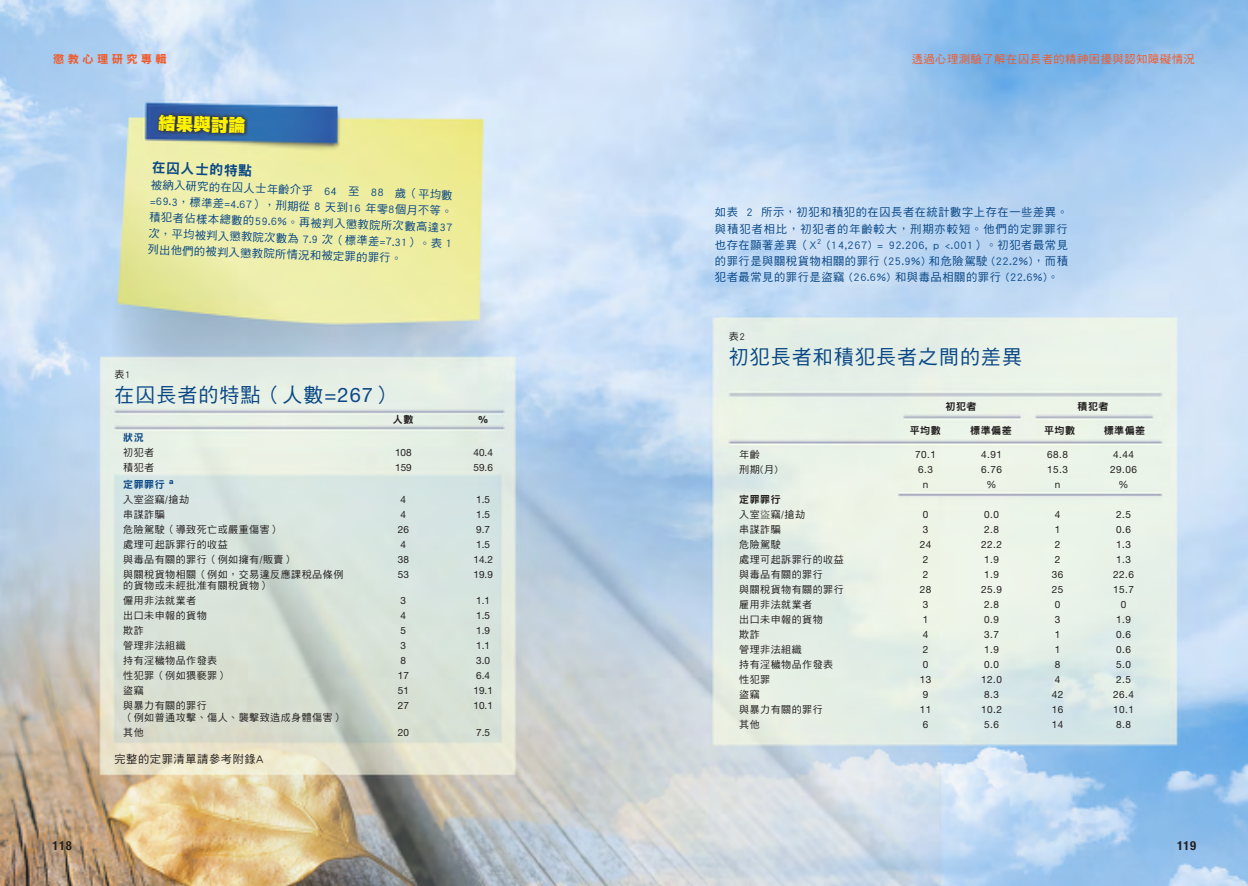
<style>
.page{position:relative;width:1248px;height:886px;background:#fff}
.page>*{position:absolute;margin:0;border:0;box-sizing:border-box;transform-origin:0 0}
.t1{font:20px "DF Hei Std W5";letter-spacing:.05em;color:#0a4886}
.t2{font:17.5px "DF Hei Std W12";color:#fff101}
.t3{font:13.75px "DF Hei Std W9";color:#0a4886}
.t4{font:700 condensed 12.5px "Helvetica Neue LT Pro";letter-spacing:.05em;color:#231f20}
.t5{font:11.25px/16.2px "DF Hei Std W5";letter-spacing:.05em;color:#0a4886;text-align:justify}
.t6{font:11.25px "DF Hei Std W5";letter-spacing:.05em;color:#f15929}
.t7{font:11.25px "DF Hei Std W5";letter-spacing:.05em;color:#231f20}
.t8{font:11.25px "DF Hei Std W9";letter-spacing:.3em;color:#f15929}
.t9{font:10px/15px "DF Hei Std W5";letter-spacing:.05em;color:#231f20}
.t10{font:10px/15px "Helvetica Neue LT Pro";letter-spacing:.05em;color:#231f20;text-align:center}
.t11{font:10px "Helvetica Neue";color:#231f20}
.t12{font:10px "DF Hei Std W9";letter-spacing:.05em;color:#231f20}
.t13{font:10px "DF Hei Std W9";letter-spacing:.05em;color:#0a4886}
.t14{font:900 10px "Frutiger";color:#231f20}
.s1{font-family:"Helvetica Neue"}
.s2{font-family:"Koz Go Pr 6 N"}
.s3{font-family:"Adobe Ming Std";font-weight:300}
</style>
<div class="page">
<img style="left:0;top:0;width:1247px;height:886px">
<p class="t8" style="left:53px;top:53px;width:115px">懲教心理研究專輯</p>
<h2 class="t2" style="left:159px;top:113px;width:89px;rotate:2deg">結果與討論</h2>
<p class="t3" style="left:152px;top:160px;width:102px;rotate:2deg">在囚人士的特點</p>
<p class="t5" style="left:150px;top:176px;width:306px;rotate:2deg">被納入研究的在囚人士年齡介乎 64 至 88 歲（平均數=69.3，標準差=4.67），刑期從 8 天到16 年零8個月不等。積犯者佔樣本總數的59.6%。再被判入懲教院所次數高達37次，平均被判入懲教院次數為 7.9 次（標準差=7.31）。表 1列出他們的被判入懲教院所情況和被定罪的罪行。</p>
<p class="t9" style="left:114px;top:367px;width:18px">表1</p>
<h1 class="t1" style="left:114px;top:384px;width:281px">在囚長者的特點（人數<span class="s1">=267</span>）</h1>
<p class="t12" style="left:393px;top:414px;width:22px">人數</p>
<p class="t14" style="left:478px;top:413px;width:11px">%</p>
<p class="t13" style="left:123px;top:432px;width:22px">狀況</p>
<p class="t9" style="left:123px;top:444px;width:33px">初犯者</p>
<p class="t11" style="left:395px;top:446px;width:18px">108</p>
<p class="t11" style="left:473px;top:446px;width:21px">40.4</p>
<p class="t9" style="left:123px;top:459px;width:33px">積犯者</p>
<p class="t11" style="left:395px;top:461px;width:18px">159</p>
<p class="t11" style="left:473px;top:461px;width:21px">59.6</p>
<p class="t13" style="left:123px;top:479px;width:52px">定罪罪行 <sup>a</sup></p>
<p class="t9" style="left:123px;top:492px;width:67px">入室<span class="s2">盗</span>竊/搶劫</p>
<p class="t11" style="left:400px;top:493px;width:7px">4</p>
<p class="t11" style="left:476px;top:493px;width:15px">1.5</p>
<p class="t9" style="left:123px;top:507px;width:43px">串謀詐騙</p>
<p class="t11" style="left:400px;top:508px;width:7px">4</p>
<p class="t11" style="left:476px;top:508px;width:15px">1.5</p>
<p class="t9" style="left:123px;top:522px;width:159px">危險駕駛（導致死亡或嚴重傷害）</p>
<p class="t11" style="left:398px;top:523px;width:13px">26</p>
<p class="t11" style="left:476px;top:523px;width:15px">9.7</p>
<p class="t9" style="left:123px;top:537px;width:106px">處理可起訴罪行的收益</p>
<p class="t11" style="left:400px;top:538px;width:7px">4</p>
<p class="t11" style="left:476px;top:538px;width:15px">1.5</p>
<p class="t9" style="left:123px;top:552px;width:172px">與毒品有關的罪行（例如擁有/販賣）</p>
<p class="t11" style="left:398px;top:553px;width:13px">38</p>
<p class="t11" style="left:473px;top:553px;width:21px">14.2</p>
<p class="t9" style="left:123px;top:567px;width:221px">與關稅貨物相關（例如，交易違反應課稅品條例</p>
<p class="t11" style="left:398px;top:568px;width:13px">53</p>
<p class="t11" style="left:473px;top:568px;width:21px">19.9</p>
<p class="t9" style="left:123px;top:578px;width:148px">的貨物或未經批准有關稅貨物）僱用非法就業者</p>
<p class="t11" style="left:400px;top:595px;width:7px">3</p>
<p class="t11" style="left:476px;top:595px;width:15px">1.1</p>
<p class="t9" style="left:123px;top:608px;width:85px">出口未申報的貨物</p>
<p class="t11" style="left:400px;top:610px;width:7px">4</p>
<p class="t11" style="left:476px;top:610px;width:15px">1.5</p>
<p class="t9" style="left:123px;top:623px;width:22px">欺詐</p>
<p class="t11" style="left:400px;top:625px;width:7px">5</p>
<p class="t11" style="left:476px;top:625px;width:15px">1.9</p>
<p class="t9" style="left:123px;top:638px;width:64px">管理非法組織</p>
<p class="t11" style="left:400px;top:640px;width:7px">3</p>
<p class="t11" style="left:476px;top:640px;width:15px">1.1</p>
<p class="t9" style="left:123px;top:653px;width:95px">持有淫穢物品作發表</p>
<p class="t11" style="left:400px;top:655px;width:7px">8</p>
<p class="t11" style="left:476px;top:655px;width:15px">3.0</p>
<p class="t9" style="left:123px;top:668px;width:106px">性犯罪（例如猥褻罪）</p>
<p class="t11" style="left:398px;top:670px;width:13px">17</p>
<p class="t11" style="left:476px;top:670px;width:15px">6.4</p>
<p class="t9" style="left:123px;top:683px;width:22px">盜竊</p>
<p class="t11" style="left:398px;top:685px;width:13px">51</p>
<p class="t11" style="left:473px;top:685px;width:21px">19.1</p>
<p class="t9" style="left:123px;top:698px;width:85px">與暴力有關的罪行</p>
<p class="t11" style="left:398px;top:700px;width:13px">27</p>
<p class="t11" style="left:473px;top:700px;width:21px">10.1</p>
<p class="t9" style="left:123px;top:709px;width:221px">（例如普通攻擊、傷人、襲擊致造成身體傷害）其他</p>
<p class="t11" style="left:398px;top:726px;width:13px">20</p>
<p class="t11" style="left:476px;top:726px;width:15px">7.5</p>
<p class="t4" style="left:53px;top:838px;width:21px">118</p>
<p class="t7" style="left:114px;top:753px;width:151px">完整的定罪清單請參考附錄A</p>
<p class="t6" style="left:911px;top:53px;width:284px">透過心理測驗了解在囚長者的精神困擾與認知障礙情況</p>
<p class="t5" style="left:715px;top:204px;width:354px">如表 2 所示，初犯和積犯的在囚長者在統計數字上存在一些差異。與積犯者相比，初犯者的年齡較大，刑期亦較短。他們的定罪罪行也存在顯著差異（X<sup>2</sup> (14,267) = 92.206, p &lt;.001）。初犯者最常見的罪行是與關稅貨物相關的罪行 (25.9%) 和危險駕駛 (22.2%)，而積犯者最常見的罪行是盜竊 (26.6%) 和與毒品相關的罪行 (22.6%)。</p>
<p class="t9" style="left:728px;top:329px;width:18px">表2</p>
<h1 class="t1" style="left:728px;top:346px;width:295px">初犯長者和積犯長者之間的差異</h1>
<p class="t9" style="left:739px;top:447px;width:40px">年齡<br>刑期(月)</p>
<p class="t12" style="left:739px;top:494px;width:43px">定罪罪行</p>
<p class="t9" style="left:739px;top:507px;width:106px">入室<span class="s3">盜</span>竊/搶劫<br>串謀詐騙<br>危險駕駛<br>處理可起訴罪行的收益與毒品有關的罪行<br>與關稅貨物有關的罪行雇用非法就業者<br>出口未申報的貨物<br>欺詐<br>管理非法組織<br>持有淫穢物品作發表性犯罪<br>盜竊<br>與暴力有關的罪行<br>其他</p>
<p class="t12" style="left:945px;top:401px;width:32px">初犯者</p>
<p class="t12" style="left:1077px;top:401px;width:32px">積犯者</p>
<p class="t12" style="left:909px;top:424px;width:32px">平均數</p>
<p class="t12" style="left:970px;top:424px;width:43px">標準偏差</p>
<p class="t12" style="left:1044px;top:424px;width:32px">平均數</p>
<p class="t12" style="left:1103px;top:424px;width:43px">標準偏差</p>
<p class="t10" style="left:914px;top:447px;width:22px">70.1<br>6.3 n</p>
<p class="t10" style="left:919px;top:507px;width:13px">0<br>3<br>24<br>2<br>2<br>28<br>3<br>1<br>4<br>2<br>0<br>13<br>9<br>11<br>6</p>
<p class="t10" style="left:980px;top:447px;width:22px">4.91<br>6.76 %</p>
<p class="t10" style="left:980px;top:507px;width:22px">0.0<br>2.8<br>22.2<br>1.9<br>1.9<br>25.9<br>2.8<br>0.9<br>3.7<br>1.9<br>0.0<br>12.0<br>8.3<br>10.2<br>5.6</p>
<p class="t10" style="left:1046px;top:447px;width:22px">68.8<br>15.3 n</p>
<p class="t10" style="left:1051px;top:507px;width:13px">4<br>1<br>2<br>2<br>36<br>25<br>0<br>3<br>1<br>1<br>8<br>4<br>42<br>16<br>14</p>
<p class="t10" style="left:1109px;top:447px;width:29px">4.44<br>29.06 %</p>
<p class="t10" style="left:1112px;top:507px;width:22px">2.5<br>0.6<br>1.3<br>1.3<br>22.6<br>15.7<br>0<br>1.9<br>0.6<br>0.6<br>5.0<br>2.5<br>26.4<br>10.1<br>8.8</p>
<p class="t4" style="left:1176px;top:838px;width:21px">119</p>
</div>
